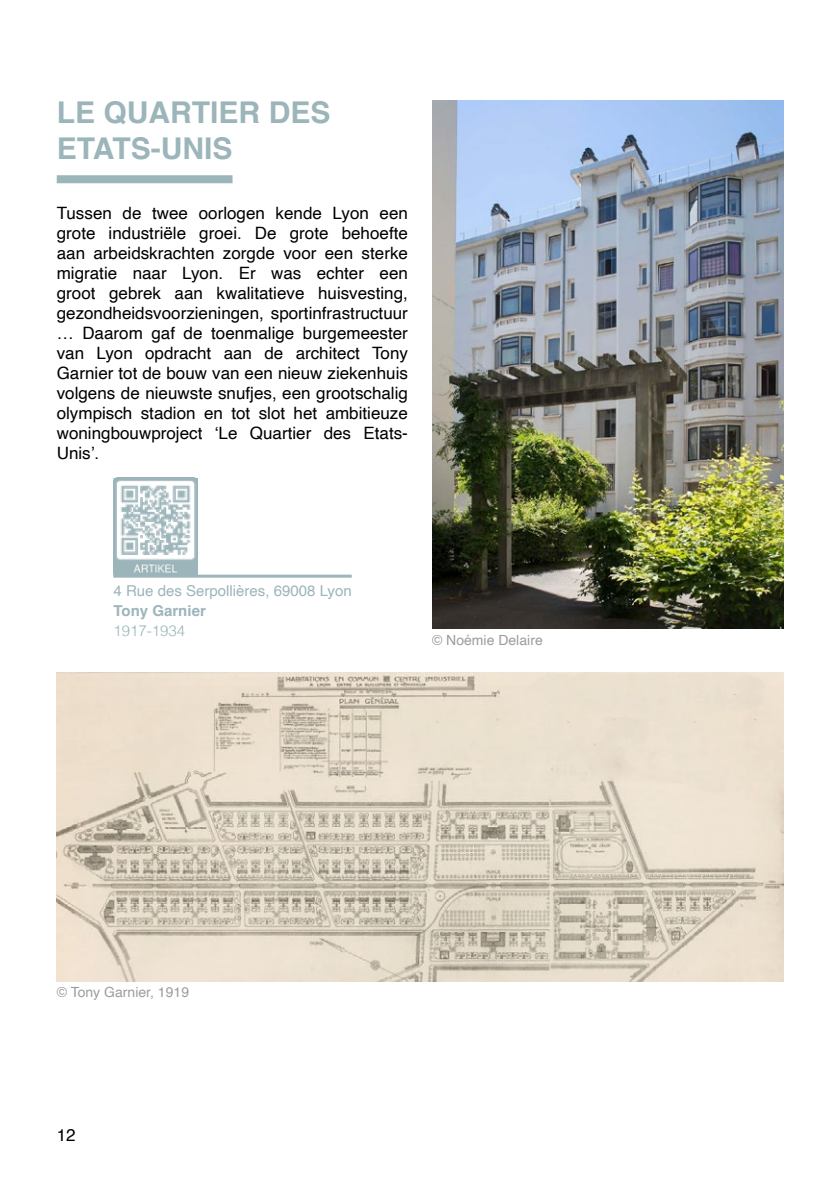
<style>
.page{position:relative;width:840px;height:1191px;background:#fff}
.page>*{position:absolute;margin:0;border:0;box-sizing:border-box;transform-origin:0 0}
.t1{font:700 30px/36px "Helvetica";color:#9cb5ba}
.t2{font:17px/20px "Helvetica";color:#000;text-align:justify}
.t3{font:15px "Helvetica";color:#9cb5ba}
.t4{font:700 15px "Helvetica";color:#9cb5ba}
.t5{font:300 15px "Helvetica";color:#9cb5ba}
.t6{font:14px "Helvetica";color:#9d9d9c}
</style>
<div class="page">
<div style="left:57px;top:175px;width:175px;height:8px;background:#9cb5ba"></div>
<hr style="left:113px;top:574px;width:238px;height:3px;background:#9cb5ba">
<img style="left:116px;top:481px;width:79px;height:92px">
<div style="left:113px;top:478px;width:85px;height:98px;border:2px solid #9cb5ba"></div>
<img style="left:57px;top:673px;width:725px;height:308px">
<img style="left:432px;top:101px;width:350px;height:528px">
<h1 class="t1" style="left:57px;top:98px;width:275px">LE QUARTIER DES<br>ETATS-UNIS</h1>
<p class="t2" style="left:57px;top:204px;width:352px">Tussen de twee oorlogen kende Lyon een grote industriële groei. De grote behoefte aan arbeidskrachten zorgde voor een sterke migratie naar Lyon. Er was echter een groot gebrek aan kwalitatieve huisvesting, gezondheidsvoorzieningen, sportinfrastructuur … Daarom gaf de toenmalige burgemeester van Lyon opdracht aan de architect Tony Garnier tot de bouw van een nieuw ziekenhuis volgens de nieuwste snufjes, een grootschalig olympisch stadion en tot slot het ambitieuze woningbouwproject ‘Le Quartier des Etats-Unis’.</p>
<p class="t3" style="left:113px;top:579px;width:239px">4 Rue des Serpollières, 69008 Lyon</p>
<p class="t4" style="left:113px;top:602px;width:94px">Tony Garnier</p>
<p class="t5" style="left:113px;top:618px;width:73px">1917-1934</p>
<p class="t6" style="left:432px;top:629px;width:112px">© Noémie Delaire</p>
<p class="t6" style="left:57px;top:981px;width:134px">© Tony Garnier, 1919</p>
<p class="t2" style="left:57px;top:1125px;width:20px">12</p>
</div>
